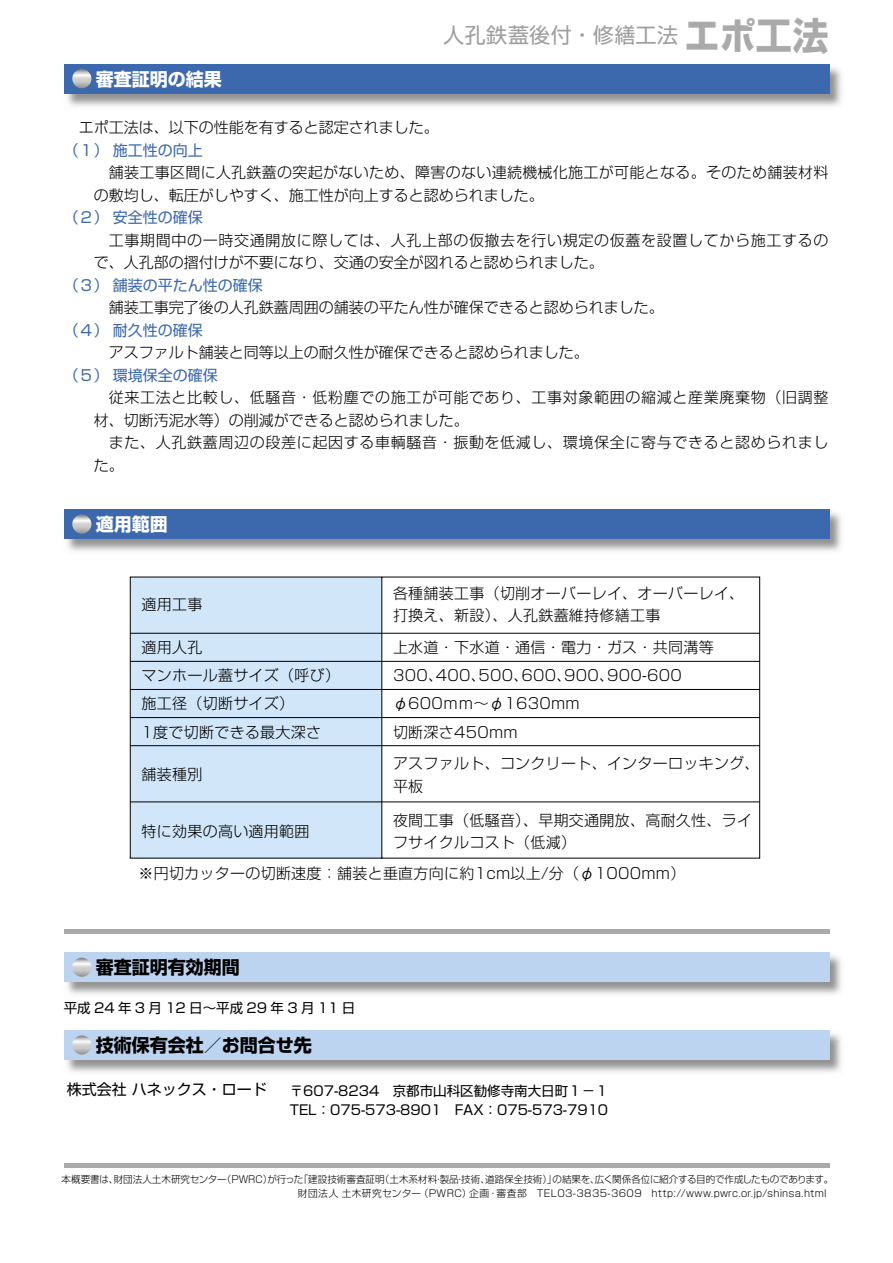
<style>
.page{position:relative;width:893px;height:1263px;background:#fff}
.page>*{position:absolute;margin:0;border:0;box-sizing:border-box;transform-origin:0 0}
.t1{font:21px "Shin Go Pro Regular 90 pv RKSJ H";letter-spacing:.03em;color:#a09ea0}
.t2{font:18px "Shin Go Pro Bold 90 pv RKSJ H";color:#000}
.t3{font:18px "Shin Go Pro Bold 90 pv RKSJ H";color:#fff}
.t4{font:15px/28.3px "Shin Go Pro Light 90 pv RKSJ H";letter-spacing:.02em;color:#000}
.t5{font:15px "Shin Go Pro Light 90 pv RKSJ H";color:#000}
.t6{font:15px "Shin Go Pro Light 90 pv RKSJ H";letter-spacing:.045em;color:#000}
.t7{font:15px "Shin Go Pro Regular 90 pv RKSJ H";color:#3c68ae}
.t8{font:15px "Shin Go Pro Regular 90 pv RKSJ H";color:#000}
.t9{font:13.5px/19.5px "Shin Go Pro Regular 90 pv RKSJ H";color:#000}
.t10{font:13.5px "Shin Go Pro Regular 90 pv RKSJ H";letter-spacing:.25em;color:#000}
.t11{font:9.75px/13.2px "Shin Go Pro Light 90 pv RKSJ H";color:#000}
.s1{font-family:"Shin Go Pro Bold 90 pv RKSJ H";font-size:37.8px;color:#aaa}
.s2{font-family:"Hira Kaku Pro W3 90 pv RKSJ H"}
</style>
<div class="page">
<img style="left:67px;top:952px;width:774px;height:43px">
<div style="left:64px;top:952px;width:765px;height:30px;background:#bcd4f0"></div>
<svg style="left:72px;top:958px;width:19px;height:19px"></svg>
<img style="left:67px;top:1030px;width:774px;height:43px">
<div style="left:64px;top:1030px;width:765px;height:30px;background:#bcd4f0"></div>
<svg style="left:72px;top:1035px;width:19px;height:19px"></svg>
<hr style="left:64px;top:930px;width:765px;height:4px;background:#aaa">
<hr style="left:64px;top:1164px;width:765px;height:4px;background:#aaa">
<img style="left:67px;top:509px;width:774px;height:43px">
<div style="left:64px;top:509px;width:765px;height:30px;background:#3c68ae"></div>
<svg style="left:72px;top:514px;width:19px;height:20px"></svg>
<img style="left:67px;top:64px;width:774px;height:43px">
<div style="left:64px;top:64px;width:765px;height:30px;background:#3c68ae"></div>
<svg style="left:72px;top:69px;width:19px;height:19px"></svg>
<svg style="left:130px;top:576px;width:630px;height:283px"></svg>
<p class="t3" style="left:96px;top:65px;width:127px">審査証明の結果</p>
<p class="t1" style="left:443px;top:17px;width:387px">人孔鉄蓋後付・修繕工法<span class="s1">エポ工法</span></p>
<p class="t5" style="left:79px;top:115px;width:361px">エポ工法は、以下の性能を有すると認定されました。</p>
<p class="t7" style="left:64px;top:138px;width:141px">（１） 施工性の向上</p>
<p class="t4" style="left:109px;top:156px;width:721px">舗装工事区間に人孔鉄蓋の突起がないため、障害のない連続機械化施工が可能となる。そのため舗装材料</p>
<p class="t5" style="left:94px;top:183px;width:451px">の敷均し、転圧がしやすく、施工性が向上すると認められました。</p>
<p class="t7" style="left:64px;top:205px;width:141px">（２） 安全性の確保</p>
<p class="t6" style="left:109px;top:228px;width:721px">工事期間中の一時交通開放に際しては、人孔上部の仮撤去を行い規定の仮蓋を設置してから施工するの</p>
<p class="t5" style="left:94px;top:250px;width:511px">で、人孔部の摺付けが不要になり、交通の安全が図れると認められました。</p>
<p class="t7" style="left:64px;top:273px;width:201px">（３） 舗装の平たん性の確保</p>
<p class="t5" style="left:109px;top:295px;width:556px">舗装工事完了後の人孔鉄蓋周囲の舗装の平たん性が確保できると認められました。</p>
<p class="t7" style="left:64px;top:318px;width:141px">（４） 耐久性の確保</p>
<p class="t5" style="left:109px;top:340px;width:481px">アスファルト舗装と同等以上の耐久性が確保できると認められました。</p>
<p class="t7" style="left:64px;top:363px;width:156px">（５） 環境保全の確保</p>
<p class="t6" style="left:109px;top:385px;width:721px">従来工法と比較し、低騒音・低粉塵での施工が可能であり、工事対象範囲の縮減と産業廃棄物（旧調整</p>
<p class="t5" style="left:94px;top:408px;width:376px">材、切断汚泥水等）の削減ができると認められました。</p>
<p class="t6" style="left:109px;top:430px;width:721px">また、人孔鉄蓋周辺の段差に起因する車輌騒音・振動を低減し、環境保全に寄与できると認められまし</p>
<p class="t4" style="left:94px;top:449px;width:31px">た。</p>
<p class="t3" style="left:96px;top:510px;width:73px">適用範囲</p>
<p class="t4" style="left:393px;top:580px;width:353px;line-height:22.4px">各種舗装工事（切削オーバーレイ、オーバーレイ、打換え、新設）、人孔鉄蓋維持修繕工事</p>
<p class="t4" style="left:393px;top:631px;width:322px">上水道・下水道・通信・電力・ガス・共同溝等<br>300､400､500､600､900､900-600 <span class="s2">φ</span>600ｍｍ～<span class="s2">φ</span>1630mm<br>切断深さ450mm</p>
<p class="t4" style="left:393px;top:750px;width:368px;line-height:22.4px">アスファルト、コンクリート、インターロッキング、平板</p>
<p class="t4" style="left:393px;top:807px;width:361px;line-height:22.4px">夜間工事（低騒音）、早期交通開放、高耐久性、ライフサイクルコスト（低減）</p>
<p class="t4" style="left:138px;top:857px;width:548px">※円切カッターの切断速度：舗装と垂直方向に約1cm以上/分（<span class="s2">φ</span>1000mm）</p>
<p class="t4" style="left:142px;top:588px;width:62px">適用工事</p>
<p class="t4" style="left:142px;top:631px;width:200px">適用人孔<br>マンホール蓋サイズ（呼び）施工径（切断サイズ）<br>1度で切断できる最大深さ</p>
<p class="t4" style="left:142px;top:759px;width:62px">舗装種別</p>
<p class="t4" style="left:142px;top:815px;width:169px">特に効果の高い適用範囲</p>
<p class="t2" style="left:96px;top:953px;width:145px">審査証明有効期間</p>
<p class="t10" style="left:64px;top:996px;width:293px">平成24年3月12日～平成29年3月11日</p>
<p class="t2" style="left:96px;top:1031px;width:217px">技術保有会社／お問合せ先</p>
<p class="t8" style="left:67px;top:1077px;width:201px">株式会社 ハネックス・ロード</p>
<p class="t9" style="left:290px;top:1079px;width:320px">〒607-8234　京都市山科区勧修寺南大日町１－１<br>TEL：075-573-8901　FAX：075-573-7910</p>
<p class="t11" style="left:298px;top:1172px;width:537px;text-indent:-236px">本概要書は、財団法人土木研究センター（PWRC）が行った「建設技術審査証明（土木系材料・製品・技術、道路保全技術）」の結果を、広く関係各位に紹介する目的で作成したものであります。財団法人 土木研究センター（PWRC）企画・審査部　TEL03-3835-3609　http://www.pwrc.or.jp/shinsa.html</p>
</div>
